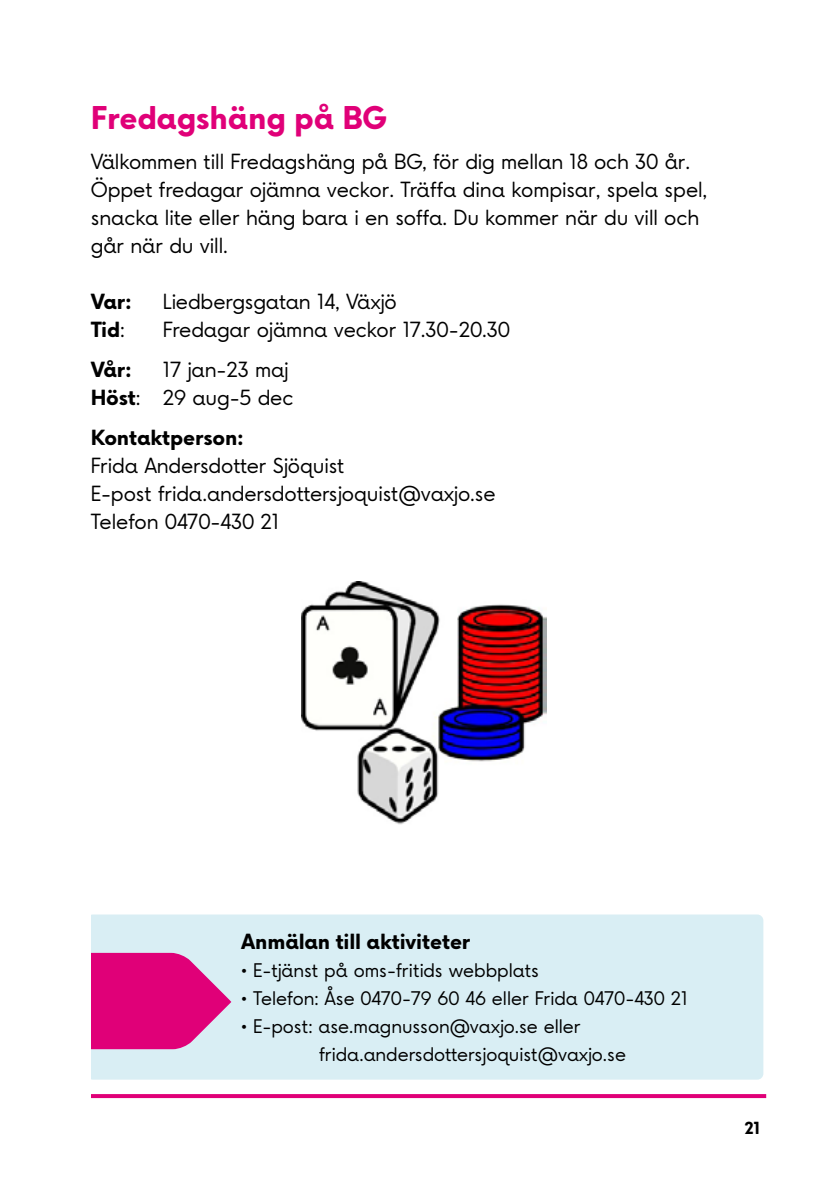
<style>
.page{position:relative;width:840px;height:1191px;background:#fff}
.page>*{position:absolute;margin:0;border:0;box-sizing:border-box;transform-origin:0 0}
.t1{font:700 30px "Vaxjo Now";letter-spacing:-.01em;color:#e00078}
.t2{font:20px/28px "Vaxjo Now";letter-spacing:-.005em;color:#000}
.t3{font:700 20px "Vaxjo Now";letter-spacing:-.005em;color:#000}
.t4{font:18px/28px "Vaxjo Now";color:#000}
.t5{font:700 16px "Vaxjo Now";color:#000}
.s1{font-weight:400}
.s2{font-weight:700}
</style>
<div class="page">
<svg style="left:91px;top:1094px;width:674px;height:4px;background:#e0057a"></svg>
<div style="left:87px;top:914px;width:676px;height:165px;background:#d9eef4;border-radius:6px"></div>
<svg style="left:91px;top:953px;width:140px;height:96px"></svg>
<div style="left:0;top:899px;width:91px;height:279px;background:#fff"></div>
<img style="left:301px;top:581px;width:245px;height:244px">
<h1 class="t1" style="left:91px;top:96px;width:297px">Fredagshäng på BG</h1>
<p class="t2" style="left:91px;top:148px;width:617px">Välkommen till Fredagshäng på BG, för dig mellan 18 och 30 år.<br>Öppet fredagar ojämna veckor. Träffa dina kompisar, spela spel, snacka lite eller häng bara i en soffa. Du kommer när du vill och går när du vill.</p>
<p class="t3" style="left:91px;top:287px;width:43px">Var:</p>
<p class="t2" style="left:163px;top:288px;width:235px">Liedbergsgatan 14, Växjö</p>
<p class="t3" style="left:91px;top:315px;width:35px">Tid<span class="s1">:</span></p>
<p class="t2" style="left:163px;top:316px;width:348px">Fredagar ojämna veckor 17.30-20.30</p>
<p class="t3" style="left:91px;top:355px;width:43px">Vår:</p>
<p class="t2" style="left:91px;top:356px;width:204px;text-align:right">17 jan-23 maj<br><span class="s2">Höst</span>: 29 aug-5 dec</p>
<p class="t3" style="left:91px;top:423px;width:154px">Kontaktperson:</p>
<p class="t2" style="left:91px;top:452px;width:406px">Frida Andersdotter Sjöquist<br>E-post frida.andersdottersjoquist@vaxjo.se<br>Telefon 0470-430 21</p>
<p class="t3" style="left:241px;top:927px;width:230px">Anmälan till aktiviteter</p>
<p class="t4" style="left:241px;top:956px;width:299px">• E-tjänst på oms-fritids webbplats</p>
<p class="t4" style="left:241px;top:984px;width:448px">• Telefon: Åse 0470-79 60 46 eller Frida 0470-430 21</p>
<p class="t4" style="left:319px;top:1012px;width:308px;text-indent:-78px">• E-post: ase.magnusson@vaxjo.se eller frida.andersdottersjoquist@vaxjo.se</p>
<p class="t5" style="left:744px;top:1116px;width:18px">21</p>
</div>
